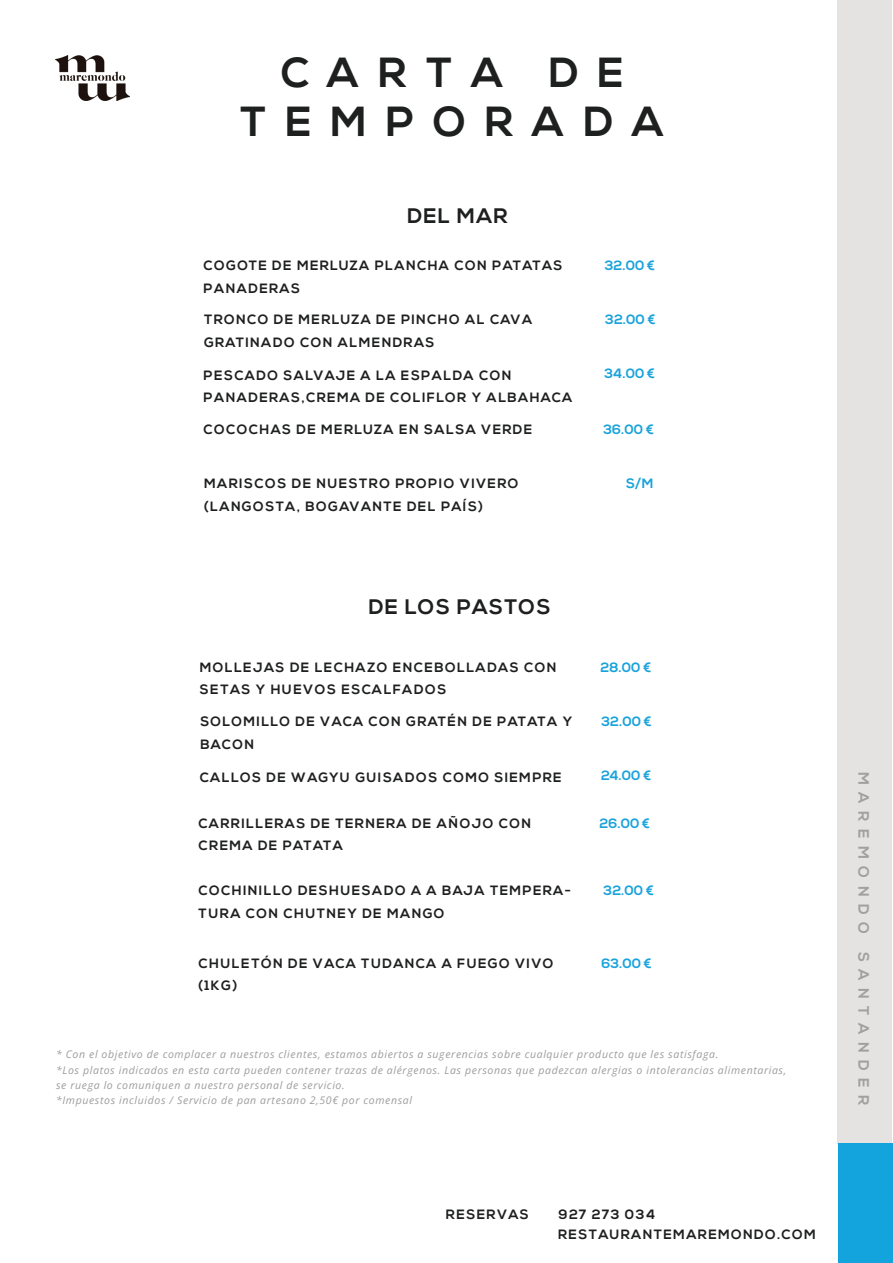
<style>
.page{position:relative;width:893px;height:1263px;background:#fff}
.page>*{position:absolute;margin:0;border:0;box-sizing:border-box;transform-origin:0 0}
.t1{font:700 42px "Nexa";letter-spacing:.45em;color:#1e1f1f}
.t2{font:700 21px "Nexa";letter-spacing:.06em;color:#1e1f1f}
.t3{font:700 15px "Nexa";letter-spacing:.5em;color:#a0a0a0}
.t4{font:700 13.5px/22.5px "Nexa";letter-spacing:.1em;color:#1e1f1f}
.t5{font:700 13.5px "Nexa";color:#1aa3db}
.t6{font:italic 300 10.5px "Open Sans";letter-spacing:.06em;color:#9c9d9b}
</style>
<div class="page">
<div style="left:838px;top:0;width:54px;height:1143px;background:#e5e3e2"></div>
<div style="left:839px;top:1143px;width:54px;height:120px;background:#13a3dd"></div>
<img style="left:56px;top:55px;width:74px;height:45px">
<p class="t1" style="left:281px;top:48px;width:345px">CARTA DE</p>
<p class="t1" style="left:241px;top:98px;width:425px">TEMPORADA</p>
<p class="t2" style="left:408px;top:204px;width:102px">DEL MAR</p>
<p class="t4" style="left:204px;top:255px;width:360px">COGOTE DE MERLUZA PLANCHA CON PATATAS<br>PANADERAS</p>
<p class="t5" style="left:605px;top:258px;width:52px">32.00 €</p>
<p class="t4" style="left:204px;top:309px;width:330px">TRONCO DE MERLUZA DE PINCHO AL CAVA</p>
<p class="t4" style="left:204px;top:331px;width:232px">GRATINADO CON ALMENDRAS</p>
<p class="t4" style="left:204px;top:364px;width:370px">PESCADO SALVAJE A LA ESPALDA CON<br>PANADERAS,CREMA DE COLIFLOR Y ALBAHACA</p>
<p class="t4" style="left:204px;top:419px;width:330px">COCOCHAS DE MERLUZA EN SALSA VERDE</p>
<p class="t5" style="left:605px;top:312px;width:52px">32.00 €</p>
<p class="t5" style="left:604px;top:366px;width:52px">34.00 €</p>
<p class="t5" style="left:603px;top:422px;width:52px">36.00 €</p>
<p class="t4" style="left:204px;top:473px;width:316px">MARISCOS DE NUESTRO PROPIO VIVERO</p>
<p class="t4" style="left:204px;top:495px;width:280px">(LANGOSTA, BOGAVANTE DEL PAÍS)</p>
<p class="t5" style="left:626px;top:476px;width:29px">S/M</p>
<p class="t2" style="left:369px;top:595px;width:183px">DE LOS PASTOS</p>
<p class="t4" style="left:200px;top:656px;width:358px">MOLLEJAS DE LECHAZO ENCEBOLLADAS CON</p>
<p class="t4" style="left:200px;top:679px;width:248px">SETAS Y HUEVOS ESCALFADOS</p>
<p class="t4" style="left:200px;top:711px;width:373px">SOLOMILLO DE VACA CON GRATÉN DE PATATA Y<br>BACON</p>
<p class="t4" style="left:200px;top:766px;width:363px">CALLOS DE WAGYU GUISADOS COMO SIEMPRE</p>
<p class="t4" style="left:199px;top:812px;width:334px">CARRILLERAS DE TERNERA DE AÑOJO CON</p>
<p class="t4" style="left:199px;top:835px;width:146px">CREMA DE PATATA</p>
<p class="t4" style="left:199px;top:880px;width:374px">COCHINILLO DESHUESADO A A BAJA TEMPERA-<br>TURA CON CHUTNEY DE MANGO</p>
<p class="t5" style="left:601px;top:659px;width:52px">28.00 €</p>
<p class="t5" style="left:601px;top:714px;width:52px">32.00 €</p>
<p class="t5" style="left:601px;top:768px;width:52px">24.00 €</p>
<p class="t5" style="left:600px;top:815px;width:52px">26.00 €</p>
<p class="t5" style="left:603px;top:883px;width:52px">32.00 €</p>
<p class="t4" style="left:199px;top:952px;width:356px">CHULETÓN DE VACA TUDANCA A FUEGO VIVO (1KG)</p>
<p class="t5" style="left:601px;top:955px;width:52px">63.00 €</p>
<p class="t6" style="left:56px;top:1047px;width:664px">* Con el objetivo de complacer a nuestros clientes, estamos abiertos a sugerencias sobre cualquier producto que les satisfaga.</p>
<p class="t6" style="left:56px;top:1062px;width:732px">*Los platos indicados en esta carta pueden contener trazas de alérgenos. Las personas que padezcan alergias o intolerancias alimentarias,</p>
<p class="t6" style="left:56px;top:1078px;width:290px">se ruega lo comuniquen a nuestro personal de servicio.</p>
<p class="t6" style="left:56px;top:1093px;width:358px">*Impuestos incluidos / Servicio de pan artesano 2,50€ por comensal</p>
<p class="t4" style="left:446px;top:1204px;width:84px">RESERVAS</p>
<p class="t4" style="left:559px;top:1204px;width:98px">927 273 034</p>
<p class="t4" style="left:558px;top:1223px;width:259px">RESTAURANTEMAREMONDO.COM</p>
<p class="t3" style="left:872px;top:772px;width:335px;rotate:90deg">MAREMONDO SANTANDER</p>
</div>
